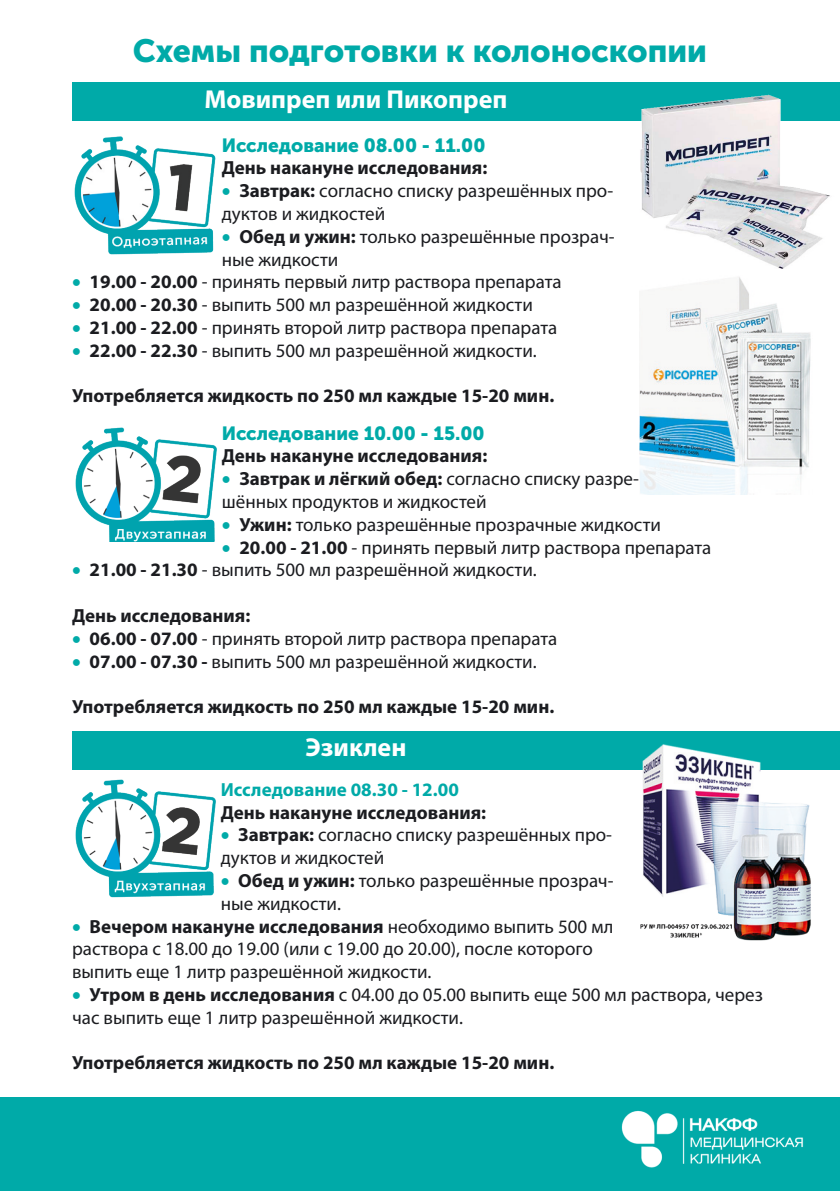
<style>
.page{position:relative;width:840px;height:1191px;background:#fff}
.page>*{position:absolute;margin:0;border:0;box-sizing:border-box;transform-origin:0 0}
.t1{font:32px "Museo Sans Cyrl 900";color:#00aaa8}
.t2{font:700 26px "Myriad Pro";color:#fff}
.t3{font:19px/22.8px "Myriad Pro";color:#1b1c20}
.t4{font:700 19px "Myriad Pro";color:#1b1c20}
.t5{font:19px "Museo Sans Cyrl 900";color:#00aaa8}
.t6{font:700 19px "Myriad Pro";color:#00aaa8}
.s1{color:#00aaa8}
.s2{font-weight:700}
</style>
<div class="page">
<div style="left:0;top:1097px;width:839px;height:94px;background:#00aaa8"></div>
<div style="left:72px;top:82px;width:767px;height:39px;background:#00aaa8"></div>
<img style="left:640px;top:94px;width:190px;height:175px">
<img style="left:74px;top:136px;width:142px;height:119px">
<img style="left:75px;top:427px;width:142px;height:114px">
<img style="left:639px;top:277px;width:172px;height:217px">
<img style="left:75px;top:779px;width:141px;height:119px">
<div style="left:72px;top:731px;width:767px;height:39px;background:#00aaa8"></div>
<img style="left:640px;top:744px;width:171px;height:197px">
<img style="left:621px;top:1110px;width:183px;height:58px">
<h1 class="t1" style="left:133px;top:33px;width:575px">Схемы подготовки к колоноскопии</h1>
<h2 class="t2" style="left:204px;top:82px;width:304px">Мовипреп или Пикопреп</h2>
<p class="t5" style="left:222px;top:134px;width:265px">Исследование 08.00 - 11.00</p>
<p class="t4" style="left:222px;top:155px;width:267px">День накануне исследования:</p>
<p class="t3" style="left:222px;top:179px;width:392px"><span class="s1">•</span> <span class="s2">Завтрак:</span> согласно списку разрешённых про&shy;дуктов и жидкостей</p>
<p class="t3" style="left:222px;top:225px;width:394px"><span class="s1">•</span> <span class="s2">Обед и ужин:</span> только разрешённые прозрач&shy;ные жидкости</p>
<p class="t3" style="left:72px;top:270px;width:490px"><span class="s1">•</span> <span class="s2">19.00 - 20.00</span> - принять первый литр раствора препарата</p>
<p class="t3" style="left:72px;top:293px;width:462px"><span class="s1">•</span> <span class="s2">20.00 - 20.30</span> - выпить 500 мл разрешённой жидкости</p>
<p class="t3" style="left:72px;top:316px;width:486px"><span class="s1">•</span> <span class="s2">21.00 - 22.00</span> - принять второй литр раствора препарата</p>
<p class="t3" style="left:72px;top:339px;width:466px"><span class="s1">•</span> <span class="s2">22.00 - 22.30</span> - выпить 500 мл разрешённой жидкости.</p>
<p class="t4" style="left:72px;top:383px;width:483px">Употребляется жидкость по 250 мл каждые 15-20 мин.</p>
<p class="t5" style="left:222px;top:422px;width:264px">Исследование 10.00 - 15.00</p>
<p class="t4" style="left:222px;top:443px;width:267px">День накануне исследования:</p>
<p class="t3" style="left:222px;top:467px;width:418px"><span class="s1">•</span> <span class="s2">Завтрак и лёгкий обед:</span> согласно списку разре&shy;шённых продуктов и жидкостей</p>
<p class="t3" style="left:222px;top:513px;width:440px"><span class="s1">•</span> <span class="s2">Ужин:</span> только разрешённые прозрачные жидкости</p>
<p class="t3" style="left:222px;top:535px;width:490px"><span class="s1">•</span> <span class="s2">20.00 - 21.00</span> - принять первый литр раствора препарата</p>
<p class="t3" style="left:72px;top:558px;width:466px"><span class="s1">•</span> <span class="s2">21.00 - 21.30</span> - выпить 500 мл разрешённой жидкости.</p>
<p class="t4" style="left:72px;top:603px;width:180px">День исследования:</p>
<p class="t3" style="left:72px;top:627px;width:486px"><span class="s1">•</span> <span class="s2">06.00 - 07.00</span> - принять второй литр раствора препарата</p>
<p class="t3" style="left:72px;top:649px;width:466px"><span class="s1">•</span> <span class="s2">07.00 - 07.30 -</span> выпить 500 мл разрешённой жидкости.</p>
<p class="t4" style="left:72px;top:694px;width:483px">Употребляется жидкость по 250 мл каждые 15-20 мин.</p>
<h2 class="t2" style="left:305px;top:730px;width:102px">Эзиклен</h2>
<p class="t6" style="left:221px;top:777px;width:239px">Исследование 08.30 - 12.00</p>
<p class="t4" style="left:221px;top:799px;width:267px">День накануне исследования:</p>
<p class="t3" style="left:221px;top:823px;width:392px"><span class="s1">•</span> <span class="s2">Завтрак:</span> согласно списку разрешённых про&shy;дуктов и жидкостей</p>
<p class="t3" style="left:221px;top:869px;width:394px"><span class="s1">•</span> <span class="s2">Обед и ужин:</span> только разрешённые прозрач&shy;ные жидкости.</p>
<p class="t3" style="left:72px;top:914px;width:542px"><span class="s1">•</span> <span class="s2">Вечером накануне исследования</span> необходимо выпить 500 мл раствора с 18.00 до 19.00 (или с 19.00 до 20.00), после которого выпить еще 1 литр разрешённой жидкости.</p>
<p class="t3" style="left:72px;top:983px;width:692px"><span class="s1">•</span> <span class="s2">Утром в день исследования</span> с 04.00 до 05.00 выпить еще 500 мл раствора, через час выпить еще 1 литр разрешённой жидкости.</p>
<p class="t4" style="left:72px;top:1050px;width:483px">Употребляется жидкость по 250 мл каждые 15-20 мин.</p>
</div>
